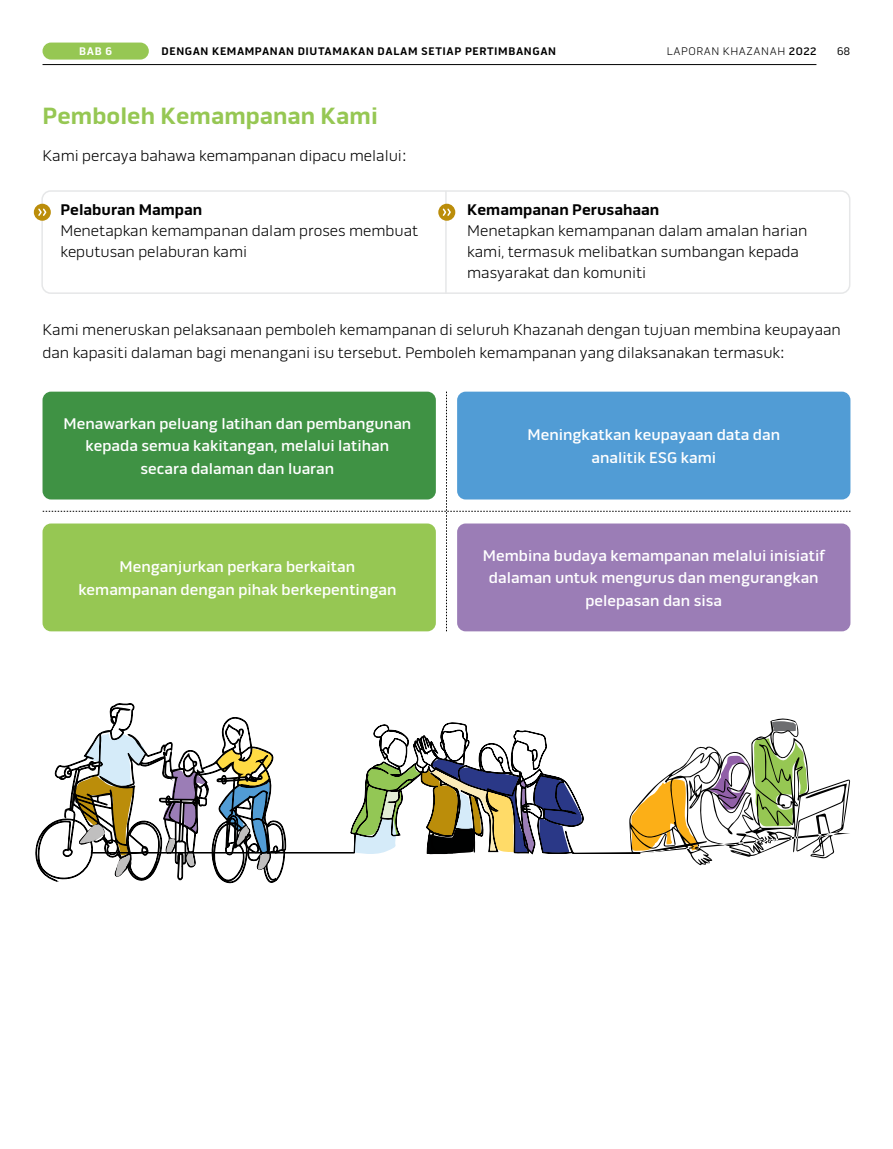
<style>
.page{position:relative;width:893px;height:1149px;background:#fff}
.page>*{position:absolute;margin:0;border:0;box-sizing:border-box;transform-origin:0 0}
.t1{font:700 24px "Pill Gothic 600 mg";color:#96c753}
.t2{font:300 15.75px/21px "Pill Gothic 600 mg";color:#000}
.t3{font:500 15.75px/22.5px "Pill Gothic 600 mg";color:#fff;text-align:center}
.t4{font:700 15.75px "Pill Gothic 600 mg";color:#000}
.t5{font:700 11.25px "Pill Gothic 600 mg";letter-spacing:.05em;color:#000}
.t6{font:300 11.25px "Pill Gothic 600 mg";letter-spacing:.05em;color:#000}
.t7{font:700 11.25px "Pill Gothic 600 mg";color:#fff}
.t8{font:11.25px "Pill Gothic 600 mg";color:#000}
.s1{font-weight:500}
</style>
<div class="page">
<hr style="left:43px;top:64px;width:773px;height:1px;background:#000">
<div style="left:43px;top:43px;width:106px;height:17px;background:#96c753;border-radius:9px"></div>
<svg style="left:43px;top:391px;width:807px;height:240px"></svg>
<div style="left:43px;top:391px;width:393px;height:108px;background:#3f9244;border-radius:9px"></div>
<div style="left:43px;top:523px;width:393px;height:108px;background:#96c753;border-radius:9px"></div>
<div style="left:457px;top:391px;width:393px;height:108px;background:#519cd5;border-radius:9px"></div>
<div style="left:457px;top:523px;width:393px;height:108px;background:#9b7db6;border-radius:9px"></div>
<svg style="left:35px;top:703px;width:247px;height:181px"></svg>
<svg style="left:74px;top:733px;width:71px;height:143px"></svg>
<svg style="left:91px;top:722px;width:538px;height:149px"></svg>
<svg style="left:629px;top:718px;width:221px;height:147px"></svg>
<div style="left:41px;top:190px;width:809px;height:104px;border:2px solid #e6e7e8;border-radius:9px"></div>
<hr style="left:445px;top:191px;width:2px;height:103px;background:#e6e7e8">
<div style="left:34px;top:204px;width:17px;height:17px;background:#bb8d0a;border-radius:50%"></div>
<svg style="left:38px;top:208px;width:9px;height:8px"></svg>
<div style="left:438px;top:204px;width:17px;height:17px;background:#bb8d0a;border-radius:50%"></div>
<svg style="left:442px;top:208px;width:9px;height:8px"></svg>
<p class="t7" style="left:79px;top:45px;width:34px">BAB 6</p>
<p class="t5" style="left:162px;top:45px;width:396px">DENGAN KEMAMPANAN DIUTAMAKAN DALAM SETIAP PERTIMBANGAN</p>
<p class="t6" style="left:667px;top:45px;width:151px">LAPORAN KHAZANAH <span class="s1">2022</span></p>
<p class="t8" style="left:837px;top:45px;width:15px">68</p>
<h1 class="t1" style="left:43px;top:102px;width:337px">Pemboleh Kemampanan Kami</h1>
<p class="t2" style="left:43px;top:145px;width:365px">Kami percaya bahawa kemampanan dipacu melalui:</p>
<p class="t4" style="left:60px;top:200px;width:143px">Pelaburan Mampan</p>
<p class="t2" style="left:60px;top:220px;width:359px">Menetapkan kemampanan dalam proses membuat keputusan pelaburan kami</p>
<p class="t4" style="left:467px;top:200px;width:194px">Kemampanan Perusahaan</p>
<p class="t2" style="left:467px;top:220px;width:342px">Menetapkan kemampanan dalam amalan harian kami, termasuk melibatkan sumbangan kepada masyarakat dan komuniti</p>
<p class="t2" style="left:43px;top:318px;width:800px;line-height:22.5px">Kami meneruskan pelaksanaan pemboleh kemampanan di seluruh Khazanah dengan tujuan membina keupayaan dan kapasiti dalaman bagi menangani isu tersebut. Pemboleh kemampanan yang dilaksanakan termasuk:</p>
<p class="t3" style="left:63px;top:412px;width:349px">Menawarkan peluang latihan dan pembangunan kepada semua kakitangan, melalui latihan secara dalaman dan luaran</p>
<p class="t3" style="left:527px;top:423px;width:254px">Meningkatkan keupayaan data dan analitik ESG kami</p>
<p class="t3" style="left:78px;top:555px;width:320px">Menganjurkan perkara berkaitan kemampanan dengan pihak berkepentingan</p>
<p class="t3" style="left:483px;top:544px;width:343px">Membina budaya kemampanan melalui inisiatif dalaman untuk mengurus dan mengurangkan pelepasan dan sisa</p>
</div>
